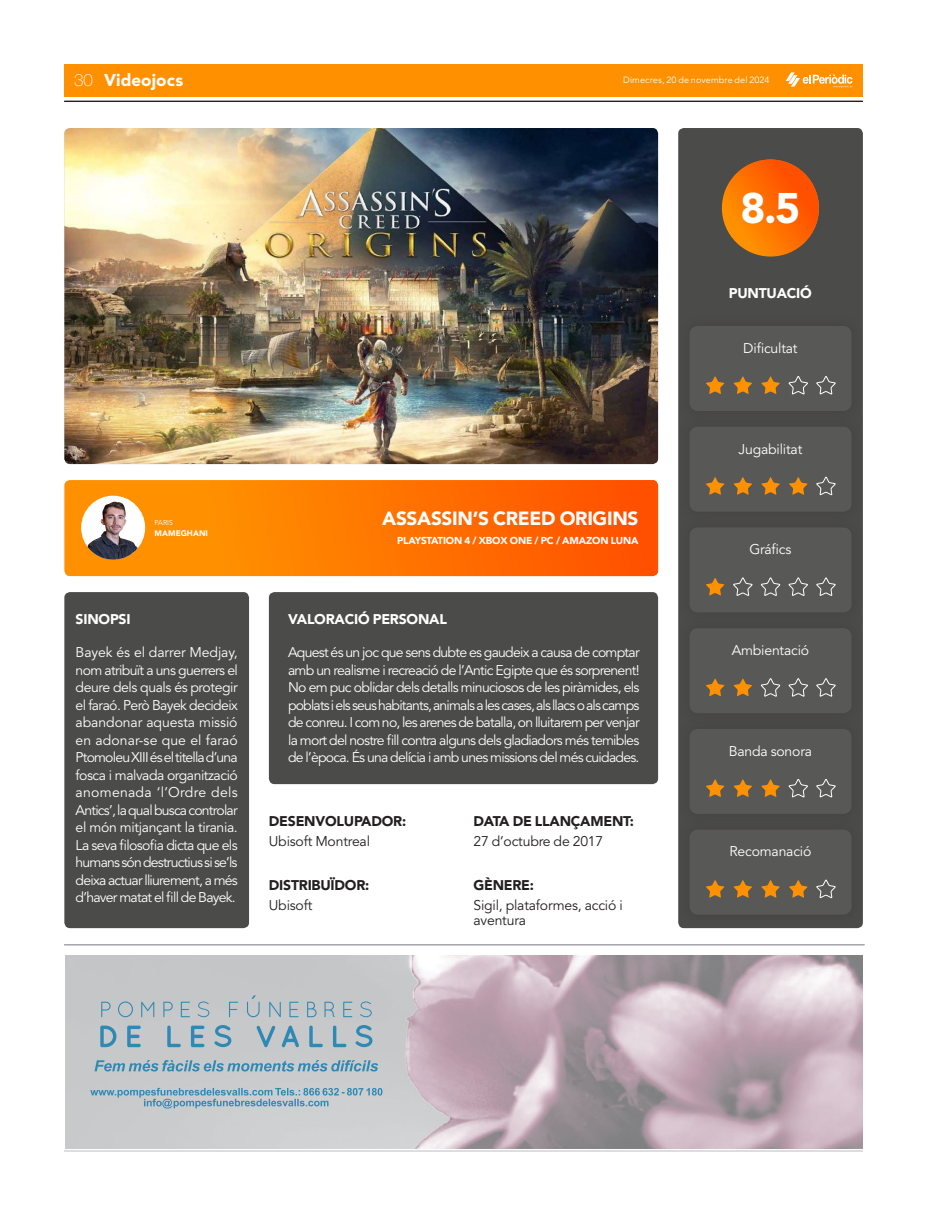
<style>
.page{position:relative;width:927px;height:1220px;background:#fff}
.page>*{position:absolute;margin:0;border:0;box-sizing:border-box;transform-origin:0 0}
.t1{font:900 42.4px "Avenir LT Std";color:#fff}
.t2{font:900 19px "Avenir LT Std";letter-spacing:-.015em;color:#fff}
.t3{font:900 17px "Avenir LT Std";letter-spacing:.005em;color:#fff}
.t4{font:14px/17.5px "Avenir LT Std";letter-spacing:-.055em;color:#fff;text-align:justify}
.t5{font:14px/15px "Avenir LT Std";letter-spacing:-.015em;color:#231f20}
.t6{font:14px "Avenir LT Std";letter-spacing:-.015em;color:#fff}
.t7{font:900 14px "Avenir LT Std";letter-spacing:-.015em;color:#231f20}
.t8{font:900 14px "Avenir LT Std";letter-spacing:-.015em;color:#fff}
.t9{font:900 10px "Avenir LT Std";letter-spacing:-.015em;color:#fff}
.t10{font:9px "Avenir LT Std";letter-spacing:.015em;color:#fff}
.t11{font:900 8px "Avenir LT Std";letter-spacing:.005em;color:#fff}
.t12{font:7px "Avenir LT Std";letter-spacing:.005em;color:#fff}
.s1{font-family:"Helvetica Neue LT Std";font-weight:100}
</style>
<div class="page">
<div style="left:64px;top:480px;width:594px;height:96px;background:linear-gradient(to right,#ff9d01,#ff5200);border-radius:6px"></div>
<div style="left:678px;top:128px;width:185px;height:800px;background:#4b4b49;border-radius:6px"></div>
<svg style="left:721px;top:159px;width:98px;height:98px"></svg>
<div style="left:676px;top:413px;width:187px;height:110px;background:#231f20;opacity:.2"></div>
<div style="left:689px;top:427px;width:162px;height:85px;background:#585856;border-radius:9px"></div>
<div style="left:676px;top:313px;width:187px;height:110px;background:#494947"></div>
<div style="left:689px;top:326px;width:162px;height:85px;background:#585856;border-radius:9px"></div>
<div style="left:269px;top:592px;width:389px;height:192px;background:#4b4b49;border-radius:6px"></div>
<div style="left:676px;top:514px;width:187px;height:110px;background:#494847"></div>
<div style="left:689px;top:527px;width:162px;height:85px;background:#585856;border-radius:9px"></div>
<div style="left:676px;top:615px;width:187px;height:110px;background:#494847"></div>
<div style="left:689px;top:628px;width:162px;height:85px;background:#585856;border-radius:9px"></div>
<div style="left:676px;top:716px;width:187px;height:109px;background:#494847"></div>
<div style="left:689px;top:729px;width:162px;height:85px;background:#585856;border-radius:9px"></div>
<div style="left:676px;top:816px;width:187px;height:110px;background:#494947"></div>
<div style="left:689px;top:830px;width:162px;height:85px;background:#585856;border-radius:9px"></div>
<div style="left:64px;top:592px;width:185px;height:336px;background:#4b4b49;border-radius:6px"></div>
<hr style="left:64px;top:101px;width:798px;height:1px;background:#231f20">
<img style="left:64px;top:128px;width:594px;height:336px">
<div style="left:64px;top:64px;width:798px;height:32px;background:#ff9100"></div>
<svg style="left:785px;top:72px;width:67px;height:16px"></svg>
<img style="left:81px;top:496px;width:64px;height:64px;border-radius:50%">
<svg style="left:104px;top:502px;width:10px;height:5px"></svg>
<svg style="left:706px;top:376px;width:18px;height:18px"></svg>
<svg style="left:733px;top:376px;width:19px;height:18px"></svg>
<svg style="left:761px;top:376px;width:19px;height:18px"></svg>
<svg style="left:788px;top:376px;width:19px;height:18px"></svg>
<svg style="left:816px;top:376px;width:19px;height:18px"></svg>
<svg style="left:706px;top:477px;width:18px;height:18px"></svg>
<svg style="left:733px;top:477px;width:19px;height:18px"></svg>
<svg style="left:761px;top:477px;width:19px;height:18px"></svg>
<svg style="left:789px;top:477px;width:18px;height:18px"></svg>
<svg style="left:816px;top:477px;width:19px;height:18px"></svg>
<svg style="left:706px;top:578px;width:18px;height:17px"></svg>
<svg style="left:733px;top:578px;width:19px;height:18px"></svg>
<svg style="left:761px;top:578px;width:19px;height:18px"></svg>
<svg style="left:788px;top:578px;width:19px;height:18px"></svg>
<svg style="left:816px;top:578px;width:19px;height:18px"></svg>
<svg style="left:706px;top:678px;width:18px;height:18px"></svg>
<svg style="left:733px;top:678px;width:19px;height:18px"></svg>
<svg style="left:761px;top:678px;width:19px;height:18px"></svg>
<svg style="left:788px;top:678px;width:19px;height:18px"></svg>
<svg style="left:816px;top:678px;width:19px;height:18px"></svg>
<svg style="left:706px;top:779px;width:18px;height:18px"></svg>
<svg style="left:733px;top:779px;width:19px;height:18px"></svg>
<svg style="left:761px;top:779px;width:19px;height:18px"></svg>
<svg style="left:788px;top:779px;width:19px;height:18px"></svg>
<svg style="left:816px;top:779px;width:19px;height:18px"></svg>
<svg style="left:706px;top:880px;width:18px;height:18px"></svg>
<svg style="left:733px;top:880px;width:19px;height:18px"></svg>
<svg style="left:761px;top:880px;width:19px;height:18px"></svg>
<svg style="left:789px;top:880px;width:18px;height:18px"></svg>
<svg style="left:816px;top:880px;width:19px;height:18px"></svg>
<hr style="left:64px;top:944px;width:800px;height:1px;background:#a8a9ad">
<svg style="left:65px;top:955px;width:797px;height:194px;background:#c1b6bd"></svg>
<svg style="left:95px;top:1060px;width:283px;height:11px;background:#8cb0c1"></svg>
<svg style="left:100px;top:1025px;width:16px;height:22px"></svg>
<svg style="left:127px;top:1025px;width:14px;height:22px"></svg>
<svg style="left:167px;top:1025px;width:14px;height:22px"></svg>
<svg style="left:191px;top:1025px;width:13px;height:22px"></svg>
<svg style="left:214px;top:1025px;width:17px;height:22px"></svg>
<svg style="left:256px;top:1025px;width:19px;height:22px"></svg>
<svg style="left:281px;top:1025px;width:18px;height:22px"></svg>
<svg style="left:309px;top:1025px;width:14px;height:22px"></svg>
<svg style="left:333px;top:1025px;width:13px;height:22px"></svg>
<svg style="left:355px;top:1025px;width:17px;height:22px"></svg>
<svg style="left:101px;top:1002px;width:10px;height:15px"></svg>
<svg style="left:118px;top:1001px;width:15px;height:16px"></svg>
<svg style="left:141px;top:1002px;width:13px;height:15px"></svg>
<svg style="left:163px;top:1002px;width:10px;height:15px"></svg>
<svg style="left:181px;top:1002px;width:9px;height:15px"></svg>
<svg style="left:198px;top:1001px;width:11px;height:16px"></svg>
<svg style="left:229px;top:1002px;width:9px;height:15px"></svg>
<svg style="left:269px;top:1002px;width:12px;height:15px"></svg>
<svg style="left:289px;top:1002px;width:9px;height:15px"></svg>
<svg style="left:307px;top:1002px;width:9px;height:15px"></svg>
<svg style="left:324px;top:1002px;width:11px;height:15px"></svg>
<svg style="left:343px;top:1002px;width:9px;height:15px"></svg>
<svg style="left:360px;top:1001px;width:12px;height:16px"></svg>
<svg style="left:247px;top:995px;width:13px;height:22px"></svg>
<svg style="left:90px;top:1088px;width:292px;height:20px;background:#a3bbc7"></svg>
<p class="t3" style="left:74px;top:70px;width:111px"><span class="s1">30</span> Videojocs</p>
<p class="t10" style="left:623px;top:75px;width:148px">Dimecres, 20 de novembre del 2024</p>
<h1 class="t1" style="left:740px;top:183px;width:61px">8.5</h1>
<p class="t8" style="left:729px;top:285px;width:84px">PUNTUACIÓ</p>
<p class="t6" style="left:743px;top:340px;width:56px">Dificultat</p>
<p class="t12" style="left:154px;top:518px;width:20px">PARIS</p>
<p class="t11" style="left:154px;top:528px;width:55px">MAMEGHANI</p>
<p class="t8" style="left:76px;top:611px;width:56px">SINOPSI</p>
<h2 class="t2" style="left:382px;top:507px;width:258px">ASSASSIN’S CREED ORIGINS</h2>
<p class="t9" style="left:397px;top:534px;width:243px">PLAYSTATION 4 / XBOX ONE / PC / AMAZON LUNA</p>
<p class="t8" style="left:288px;top:611px;width:160px">VALORACIÓ PERSONAL</p>
<p class="t4" style="left:76px;top:644px;width:164px">Bayek és el darrer Medjay, nom atribuït a uns guerrers el deure dels quals és protegir el faraó. Però Bayek decideix abandonar aquesta missió en adonar-se que el faraó Ptomoleu XIII és el titella d’una fosca i malvada organització anomenada ‘l’Ordre dels Antics’, la qual busca controlar el món mitjançant la tirania.<br>La seva filosofia dicta que els humans són destructius si se’ls deixa actuar lliurement, a més d’haver matat el fill de Bayek.</p>
<p class="t4" style="left:288px;top:644px;width:353px">Aquest és un joc que sens dubte es gaudeix a causa de comptar amb un realisme i recreació de l’Antic Egipte que és sorprenent!<br>No em puc oblidar dels detalls minuciosos de les piràmides, els poblats i els seus habitants, animals a les cases, als llacs o als camps de conreu. I com no, les arenes de batalla, on lluitarem per venjar la mort del nostre fill contra alguns dels gladiadors més temibles de l’època. És una delícia i amb unes missions del més cuidades.</p>
<p class="t7" style="left:269px;top:813px;width:139px">DESENVOLUPADOR:</p>
<p class="t7" style="left:473px;top:813px;width:162px">DATA DE LLANÇAMENT:</p>
<p class="t5" style="left:269px;top:834px;width:103px">Ubisoft Montreal</p>
<p class="t5" style="left:473px;top:834px;width:131px">27 d’octubre de 2017</p>
<p class="t7" style="left:269px;top:877px;width:102px">DISTRIBUÏDOR:</p>
<p class="t7" style="left:473px;top:877px;width:62px">GÈNERE:</p>
<p class="t5" style="left:269px;top:898px;width:45px">Ubisoft</p>
<p class="t5" style="left:473px;top:898px;width:151px">Sigil, plataformes, acció i aventura</p>
<p class="t6" style="left:738px;top:441px;width:65px">Jugabilitat</p>
<p class="t4" style="left:749px;top:541px;width:44px">Gráfics</p>
<p class="t6" style="left:731px;top:642px;width:79px">Ambientació</p>
<p class="t6" style="left:729px;top:743px;width:85px">Banda sonora</p>
<p class="t6" style="left:729px;top:843px;width:83px">Recomanació</p>
</div>
